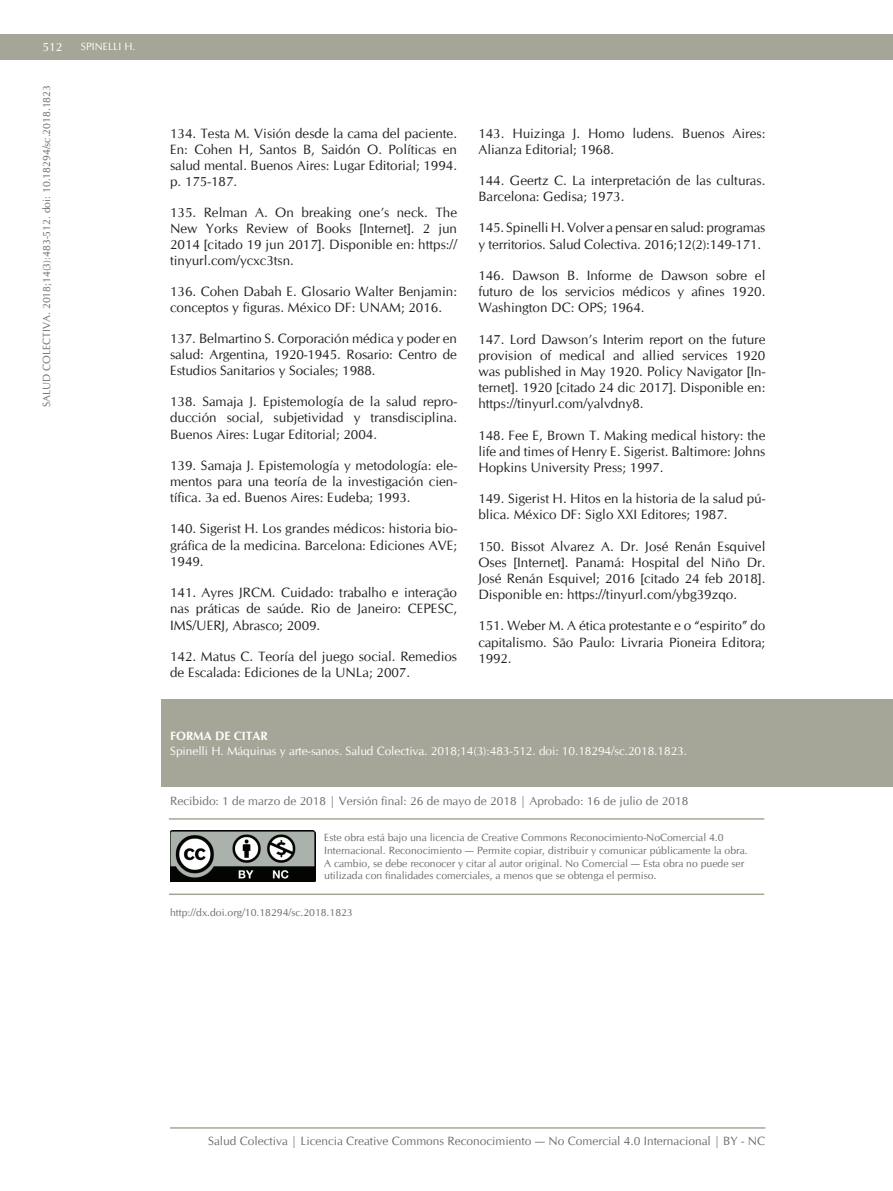
<style>
.page{position:relative;width:893px;height:1191px;background:#fff}
.page>*{position:absolute;margin:0;border:0;box-sizing:border-box;transform-origin:0 0}
.t1{font:13.5px/16.2px "CG Omega";color:#231f20;text-align:justify}
.t2{font:12px "CG Omega";color:#6c6d70}
.t3{font:12px "CG Omega";letter-spacing:-.005em;color:#fff}
.t4{font:700 12px "CG Omega";color:#fff}
.t5{font:10.5px/12.6px "CG Omega";color:#6c6d70}
.t6{font:10.5px "CG Omega";color:#fff}
</style>
<div class="page">
<div style="left:0;top:34px;width:893px;height:26px;background:#a6a698"></div>
<hr style="left:170px;top:1127px;width:595px;height:1px;background:#a6a698">
<div style="left:162px;top:699px;width:731px;height:87px;background:#a6a698"></div>
<img style="left:170px;top:830px;width:145px;height:51px">
<hr style="left:169px;top:893px;width:595px;height:2px;background:#a6a698">
<hr style="left:169px;top:818px;width:595px;height:1px;background:#a6a698">
<p class="t3" style="left:43px;top:40px;width:21px">512</p>
<p class="t6" style="left:81px;top:40px;width:56px">SPINELLI H.</p>
<p class="t5" style="left:41px;top:407px;width:324px;rotate:-90deg">SALUD COLECTIVA. 2018;14(3):483-512. doi: 10.18294/sc.2018.1823</p>
<p class="t1" style="left:170px;top:125px;width:289px">134. Testa M. Visión desde la cama del paciente.<br>En: Cohen H, Santos B, Saidón O. Políticas en salud mental. Buenos Aires: Lugar Editorial; 1994. p. 175-187.</p>
<p class="t1" style="left:170px;top:204px;width:288px">135. Relman A. On breaking one’s neck. The New Yorks Review of Books [Internet]. 2 jun 2014 [citado 19 jun 2017]. Disponible en: https:// tinyurl.com/ycxc3tsn.</p>
<p class="t1" style="left:170px;top:284px;width:288px">136. Cohen Dabah E. Glosario Walter Benjamin: conceptos y figuras. México DF: UNAM; 2016.</p>
<p class="t1" style="left:170px;top:331px;width:288px">137. Belmartino S. Corporación médica y poder en salud: Argentina, 1920-1945. Rosario: Centro de Estudios Sanitarios y Sociales; 1988.</p>
<p class="t1" style="left:170px;top:394px;width:288px">138. Samaja J. Epistemología de la salud repro&shy;ducción social, subjetividad y transdisciplina.<br>Buenos Aires: Lugar Editorial; 2004.</p>
<p class="t1" style="left:170px;top:457px;width:288px">139. Samaja J. Epistemología y metodología: ele&shy;mentos para una teoría de la investigación cien&shy;tífica. 3a ed. Buenos Aires: Eudeba; 1993.</p>
<p class="t1" style="left:170px;top:521px;width:289px">140. Sigerist H. Los grandes médicos: historia bio&shy;gráfica de la medicina. Barcelona: Ediciones AVE; 1949.</p>
<p class="t1" style="left:170px;top:584px;width:288px">141. Ayres JRCM. Cuidado: trabalho e interação nas práticas de saúde. Rio de Janeiro: CEPESC, IMS/UERJ, Abrasco; 2009.</p>
<p class="t1" style="left:170px;top:648px;width:288px">142. Matus C. Teoría del juego social. Remedios de Escalada: Ediciones de la UNLa; 2007.</p>
<p class="t1" style="left:478px;top:125px;width:288px">143. Huizinga J. Homo ludens. Buenos Aires:<br>Alianza Editorial; 1968.</p>
<p class="t1" style="left:478px;top:172px;width:288px">144. Geertz C. La interpretación de las culturas.<br>Barcelona: Gedisa; 1973.</p>
<p class="t1" style="left:478px;top:220px;width:288px">145. Spinelli H. Volver a pensar en salud: programas y territorios. Salud Colectiva. 2016;12(2):149-171.</p>
<p class="t1" style="left:478px;top:267px;width:288px">146. Dawson B. Informe de Dawson sobre el futuro de los servicios médicos y afines 1920.<br>Washington DC: OPS; 1964.</p>
<p class="t1" style="left:478px;top:331px;width:288px">147. Lord Dawson’s Interim report on the future provision of medical and allied services 1920 was published in May 1920. Policy Navigator [In&shy;ternet]. 1920 [citado 24 dic 2017]. Disponible en: https://tinyurl.com/yalvdny8.</p>
<p class="t1" style="left:478px;top:427px;width:288px">148. Fee E, Brown T. Making medical history: the life and times of Henry E. Sigerist. Baltimore: Johns Hopkins University Press; 1997.</p>
<p class="t1" style="left:478px;top:490px;width:288px">149. Sigerist H. Hitos en la historia de la salud pú&shy;blica. México DF: Siglo XXI Editores; 1987.</p>
<p class="t1" style="left:478px;top:538px;width:288px">150. Bissot Alvarez A. Dr. José Renán Esquivel Oses [Internet]. Panamá: Hospital del Niño Dr.<br>José Renán Esquivel; 2016 [citado 24 feb 2018].<br>Disponible en: https://tinyurl.com/ybg39zqo.</p>
<p class="t1" style="left:478px;top:618px;width:288px">151. Weber M. A ética protestante e o “espirito” do capitalismo. São Paulo: Livraria Pioneira Editora; 1992.</p>
<p class="t4" style="left:170px;top:728px;width:99px">FORMA DE CITAR</p>
<p class="t3" style="left:170px;top:744px;width:519px">Spinelli H. Máquinas y arte-sanos. Salud Colectiva. 2018;14(3):483-512. doi: 10.18294/sc.2018.1823.</p>
<p class="t2" style="left:170px;top:794px;width:520px">Recibido: 1 de marzo de 2018 | Versión final: 26 de mayo de 2018 | Aprobado: 16 de julio de 2018</p>
<p class="t5" style="left:324px;top:831px;width:425px">Este obra está bajo una licencia de Creative Commons Reconocimiento-NoComercial 4.0<br>Internacional. Reconocimiento — Permite copiar, distribuir y comunicar públicamente la obra.<br>A cambio, se debe reconocer y citar al autor original. No Comercial — Esta obra no puede ser utilizada con finalidades comerciales, a menos que se obtenga el permiso.</p>
<p class="t5" style="left:170px;top:906px;width:184px">http://dx.doi.org/10.18294/sc.2018.1823</p>
<p class="t2" style="left:208px;top:1133px;width:558px">Salud Colectiva | Licencia Creative Commons Reconocimiento — No Comercial 4.0 Internacional | BY - NC</p>
</div>
